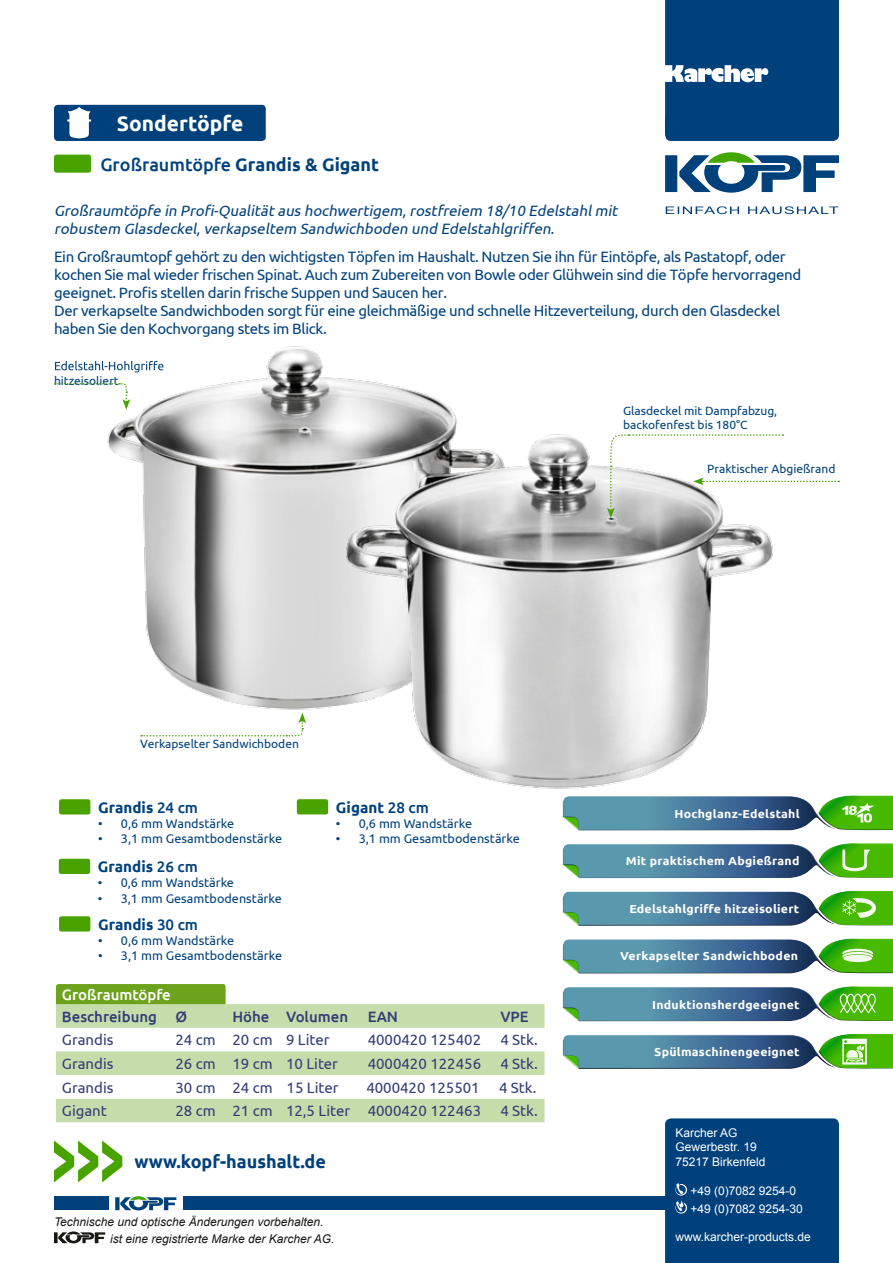
<style>
.page{position:relative;width:893px;height:1263px;background:#fff}
.page>*{position:absolute;margin:0;border:0;box-sizing:border-box;transform-origin:0 0}
.t1{font:700 21px "Ubuntu";color:#fff}
.t2{font:700 18px "Ubuntu";color:#00417c}
.t3{font:700 15.15px "Ubuntu";color:#00417c}
.t4{font:15px/18px "Ubuntu";letter-spacing:-.02em;color:#00417c}
.t5{font:15px "Ubuntu";color:#333d76}
.t6{font:italic 15px/18px "Ubuntu";color:#00417c}
.t7{font:500 15px "Ubuntu";color:#333d76}
.t8{font:500 15px "Ubuntu";color:#fff}
.t9{font:12.6px "Ubuntu";color:#00417c}
.t10{font:12px/14.4px "Ubuntu";color:#00417c}
.t11{font:12px/14.4px "Arial";color:#fff}
.t12{font:italic 12px "Arial";color:#171714}
.t13{font:700 11.55px "Ubuntu";letter-spacing:.02em;color:#fff;scale:1.07 1}
.s1{font-weight:500}
</style>
<div class="page">
<img style="left:107px;top:346px;width:350px;height:367px">
<img style="left:344px;top:426px;width:429px;height:363px">
<div style="left:183px;top:1196px;width:488px;height:14px;background:#00417c"></div>
<svg style="left:665px;top:152px;width:174px;height:41px"></svg>
<svg style="left:666px;top:206px;width:172px;height:8px"></svg>
<svg style="left:54px;top:1140px;width:68px;height:42px"></svg>
<div style="left:665px;top:1118px;width:174px;height:145px;background:#00417c"></div>
<div style="left:54px;top:105px;width:212px;height:36px;background:#00417c;border-radius:4px"></div>
<div style="left:54px;top:155px;width:37px;height:18px;background:#48a300;border-radius:3px"></div>
<div style="left:59px;top:799px;width:31px;height:15px;background:#48a300;border-radius:2px"></div>
<svg style="left:115px;top:1196px;width:61px;height:14px"></svg>
<div style="left:54px;top:1196px;width:54px;height:14px;background:#00417c"></div>
<svg style="left:665px;top:0;width:174px;height:118px;background:#0e4c83"></svg>
<div style="left:665px;top:114px;width:174px;height:27px;background:#00417c;border-radius:6px"></div>
<svg style="left:607px;top:433px;width:232px;height:85px"></svg>
<svg style="left:55px;top:361px;width:109px;height:11px"></svg>
<svg style="left:55px;top:382px;width:75px;height:28px"></svg>
<svg style="left:562px;top:1034px;width:331px;height:35px;background:#5b918a"></svg>
<svg style="left:562px;top:986px;width:331px;height:35px;background:#599188"></svg>
<svg style="left:54px;top:1231px;width:51px;height:12px"></svg>
<svg style="left:141px;top:713px;width:165px;height:24px"></svg>
<svg style="left:562px;top:795px;width:331px;height:36px;background:#5c938a"></svg>
<div style="left:818px;top:889px;width:75px;height:36px;background:#f9fcf7"></div>
<svg style="left:562px;top:891px;width:331px;height:35px;background:#588f86"></svg>
<svg style="left:562px;top:843px;width:331px;height:35px;background:#589087"></svg>
<svg style="left:562px;top:938px;width:331px;height:36px;background:#5d938b"></svg>
<svg style="left:67px;top:107px;width:24px;height:31px"></svg>
<div style="left:297px;top:799px;width:31px;height:15px;background:#48a300;border-radius:2px"></div>
<div style="left:56px;top:984px;width:170px;height:23px;background:#6da21d;border-radius:3px"></div>
<svg style="left:56px;top:1004px;width:488px;height:118px;fill:#c5ddab"></svg>
<svg style="left:56px;top:1075px;width:488px;height:24px"></svg>
<div style="left:59px;top:859px;width:31px;height:15px;background:#48a300;border-radius:2px"></div>
<div style="left:59px;top:916px;width:31px;height:15px;background:#48a300;border-radius:2px"></div>
<h1 class="t1" style="left:117px;top:111px;width:128px">Sondertöpfe</h1>
<p class="t2" style="left:100px;top:153px;width:280px"><span class="s1">Großraumtöpfe</span> Grandis &amp; Gigant</p>
<p class="t6" style="left:54px;top:201px;width:568px">Großraumtöpfe in Profi-Qualität aus hochwertigem,rostfreiem 18/10 Edelstahlmit robustem Glasdeckel,verkapseltem Sandwichboden und Edelstahlgriffen.</p>
<p class="t4" style="left:54px;top:247px;width:749px">Ein Großraumtopf gehört zu den wichtigsten Töpfen im Haushalt. Nutzen Sie ihn für Eintöpfe, als Pastatopf, oder kochen Sie mal wieder frischen Spinat. Auch zum Zubereiten von Bowle oder Glühwein sind die Töpfe hervorragend geeignet. Profis stellen darin frische Suppen und Saucen her.<br>Der verkapselte Sandwichboden sorgt für eine gleichmäßige und schnelle Hitzeverteilung, durch den Glasdeckel haben Sie den Kochvorgang stets im Blick.</p>
<p class="t10" style="left:54px;top:373px;width:66px">hitzeisoliert</p>
<p class="t10" style="left:623px;top:403px;width:156px">Glasdeckel mit Dampfabzug, backofenfest bis 180°C</p>
<p class="t10" style="left:707px;top:461px;width:130px">Praktischer Abgießrand</p>
<p class="t10" style="left:140px;top:736px;width:160px">Verkapselter Sandwichboden</p>
<p class="t3" style="left:98px;top:798px;width:101px">Grandis <span class="s1">24 cm</span></p>
<p class="t9" style="left:98px;top:816px;width:138px">• 0,6 mm Wandstärke</p>
<p class="t9" style="left:98px;top:831px;width:185px">• 3,1 mm Gesamtbodenstärke</p>
<p class="t3" style="left:98px;top:858px;width:101px">Grandis <span class="s1">26 cm</span></p>
<p class="t9" style="left:98px;top:875px;width:138px">• 0,6 mm Wandstärke</p>
<p class="t9" style="left:98px;top:890px;width:185px">• 3,1 mm Gesamtbodenstärke</p>
<p class="t3" style="left:98px;top:915px;width:101px">Grandis <span class="s1">30 cm</span></p>
<p class="t9" style="left:98px;top:933px;width:138px">• 0,6 mm Wandstärke</p>
<p class="t9" style="left:98px;top:948px;width:185px">• 3,1 mm Gesamtbodenstärke</p>
<p class="t8" style="left:62px;top:985px;width:110px">Großraumtöpfe</p>
<p class="t3" style="left:336px;top:798px;width:94px">Gigant <span class="s1">28 cm</span></p>
<p class="t9" style="left:336px;top:816px;width:138px">• 0,6 mm Wandstärke</p>
<p class="t9" style="left:336px;top:831px;width:185px">• 3,1 mm Gesamtbodenstärke</p>
<p class="t7" style="left:62px;top:1007px;width:127px">Beschreibung Ø</p>
<p class="t7" style="left:232px;top:1007px;width:117px">Höhe Volumen</p>
<p class="t7" style="left:368px;top:1007px;width:32px">EAN</p>
<p class="t7" style="left:500px;top:1007px;width:30px">VPE</p>
<p class="t5" style="left:62px;top:1031px;width:53px">Grandis</p>
<p class="t5" style="left:175px;top:1031px;width:156px">24 cm 20 cm 9 Liter</p>
<p class="t5" style="left:368px;top:1031px;width:115px">4000420 125402</p>
<p class="t5" style="left:500px;top:1031px;width:39px">4 Stk.</p>
<p class="t5" style="left:62px;top:1054px;width:53px">Grandis</p>
<p class="t5" style="left:175px;top:1054px;width:164px">26 cm 19 cm 10 Liter</p>
<p class="t5" style="left:368px;top:1054px;width:115px">4000420 122456</p>
<p class="t5" style="left:500px;top:1054px;width:39px">4 Stk.</p>
<p class="t5" style="left:62px;top:1078px;width:53px">Grandis</p>
<p class="t5" style="left:175px;top:1078px;width:165px">30 cm 24 cm 15 Liter</p>
<p class="t5" style="left:366px;top:1078px;width:115px">4000420 125501</p>
<p class="t5" style="left:499px;top:1078px;width:39px">4 Stk.</p>
<p class="t5" style="left:62px;top:1102px;width:47px">Gigant</p>
<p class="t5" style="left:175px;top:1102px;width:307px">28 cm 21 cm 12,5 Liter 4000420 122463</p>
<p class="t5" style="left:500px;top:1102px;width:39px">4 Stk.</p>
<p class="t2" style="left:134px;top:1150px;width:193px">www.kopf-haushalt.de</p>
<p class="t12" style="left:54px;top:1214px;width:271px">Technische und optische Änderungen vorbehalten.</p>
<p class="t12" style="left:110px;top:1231px;width:226px">ist eine registrierte Marke der Karcher AG.</p>
<p class="t13" style="left:674px;top:806px;width:119px">Hochglanz-Edelstahl</p>
<p class="t13" style="left:626px;top:854px;width:164px">Mit praktischem Abgießrand</p>
<p class="t13" style="left:629px;top:902px;width:160px">Edelstahlgriffe hitzeisoliert</p>
<p class="t13" style="left:620px;top:949px;width:168px">Verkapselter Sandwichboden</p>
<p class="t13" style="left:652px;top:997px;width:139px">Induktionsherdgeeignet</p>
<p class="t13" style="left:654px;top:1045px;width:137px">Spülmaschinengeeignet</p>
<p class="t11" style="left:675px;top:1125px;width:92px">Karcher AG<br>Gewerbestr. 19<br>75217 Birkenfeld</p>
<p class="t11" style="left:690px;top:1181px;width:114px;line-height:18px">+49 (0)7082 9254-0 +49 (0)7082 9254-30</p>
<p class="t11" style="left:675px;top:1230px;width:137px">www.karcher-products.de</p>
</div>
